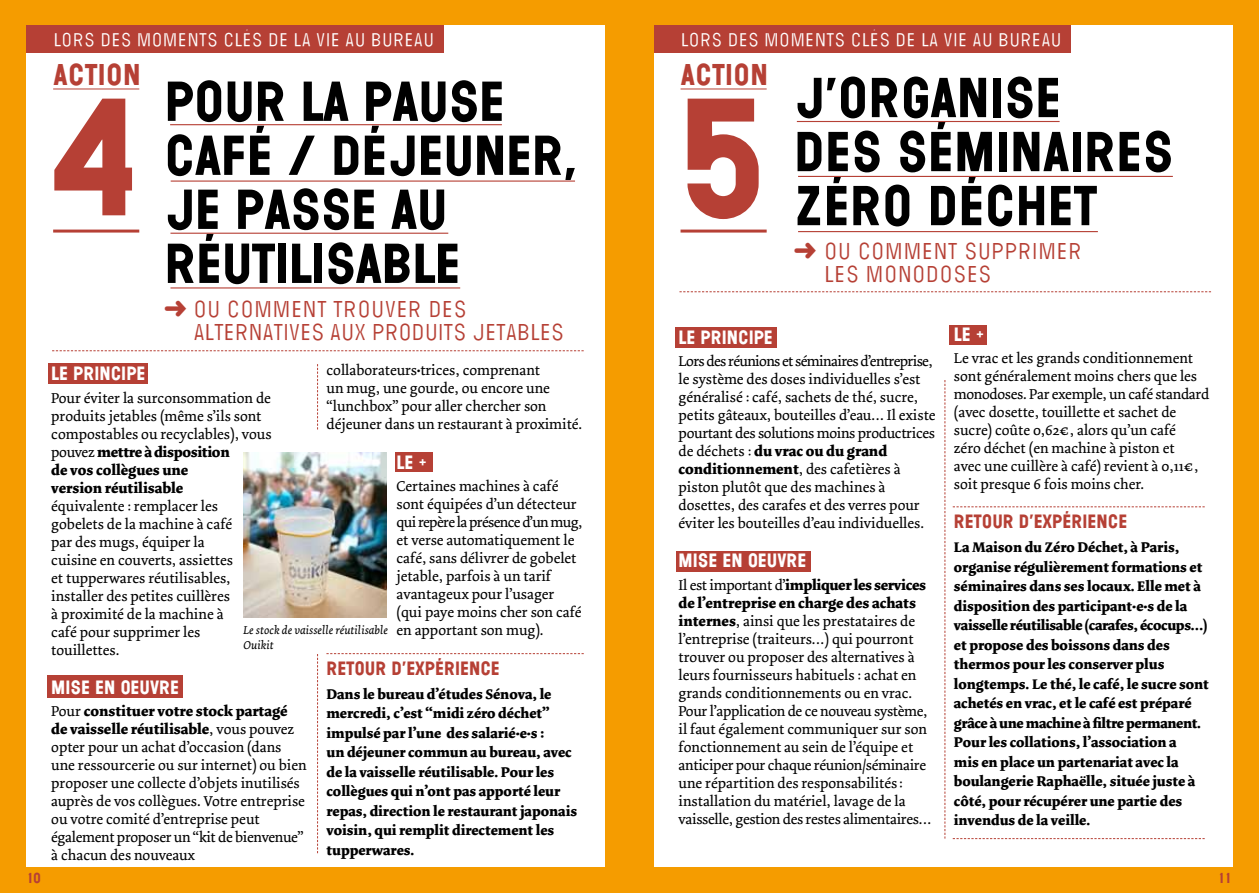
<style>
.page{position:relative;width:1259px;height:893px;background:#fff}
.page>*{position:absolute;margin:0;border:0;box-sizing:border-box;transform-origin:0 0}
.t1{font:156px "Wilma Base";color:#b64035}
.t2{font:52.5px/54px "Wilma Base";letter-spacing:-.01em;color:#000}
.t3{font:28.05px "Wilma Base";letter-spacing:.015em;color:#b64035}
.t4{font:24px/22.5px "Wilma Farcit A";letter-spacing:-.04em;color:#b64035}
.t5{font:24px/22.5px "Wilma Farcit A";letter-spacing:-.02em;color:#b64035}
.t6{font:19.5px "Wilma Farcit A";letter-spacing:-.02em;color:#fff}
.t7{font:18px "Wilma Base";color:#fff}
.t8{font:18px "Wilma Base";color:#b64035}
.t9{font:15px/18px "Dolly";color:#000}
.t10{font:700 14.55px/19.5px "Dolly";color:#000}
.t11{font:13.5px "Wilma Base";color:#b64035}
.t12{font:italic 12px/15px "Dolly";color:#000}
.s1{font-weight:700}
</style>
<div class="page">
<div style="left:0;top:0;width:643px;height:893px;background:#f59c00"></div>
<div style="left:27px;top:26px;width:578px;height:841px;background:#fff"></div>
<hr style="left:53px;top:89px;width:86px;height:1px;background:#b64035">
<hr style="left:53px;top:230px;width:86px;height:3px;background:#b64035">
<hr style="left:171px;top:181px;width:404px;height:1px;background:#b64035">
<hr style="left:170px;top:124px;width:332px;height:1px;background:#b64035">
<hr style="left:170px;top:233px;width:278px;height:1px;background:#b64035">
<hr style="left:170px;top:287px;width:290px;height:1px;background:#b64035">
<div style="left:48px;top:363px;width:100px;height:20px;background:#b64035"></div>
<div style="left:395px;top:452px;width:38px;height:20px;background:#b64035"></div>
<div style="left:47px;top:675px;width:136px;height:23px;background:#b64035"></div>
<div style="left:27px;top:26px;width:416px;height:27px;background:#b64035"></div>
<svg style="left:326px;top:653px;width:258px;height:1px"></svg>
<svg style="left:52px;top:350px;width:532px;height:1px"></svg>
<svg style="left:317px;top:364px;width:1px;height:65px"></svg>
<svg style="left:317px;top:654px;width:1px;height:199px"></svg>
<div style="left:629px;top:0;width:630px;height:893px;background:#f59c00"></div>
<div style="left:654px;top:26px;width:578px;height:841px;background:#fff"></div>
<hr style="left:680px;top:89px;width:86px;height:1px;background:#b64035">
<hr style="left:680px;top:230px;width:86px;height:3px;background:#b64035">
<hr style="left:798px;top:176px;width:374px;height:1px;background:#b64035">
<hr style="left:798px;top:231px;width:300px;height:1px;background:#b64035">
<hr style="left:797px;top:121px;width:262px;height:1px;background:#b64035">
<div style="left:675px;top:327px;width:102px;height:21px;background:#b64035"></div>
<div style="left:949px;top:325px;width:38px;height:20px;background:#b64035"></div>
<div style="left:675px;top:551px;width:135px;height:20px;background:#b64035"></div>
<div style="left:654px;top:26px;width:416px;height:27px;background:#b64035"></div>
<svg style="left:952px;top:506px;width:252px;height:1px"></svg>
<svg style="left:952px;top:838px;width:252px;height:1px"></svg>
<svg style="left:679px;top:291px;width:532px;height:1px"></svg>
<svg style="left:944px;top:380px;width:1px;height:459px"></svg>
<img style="left:244px;top:452px;width:143px;height:165px">
<h3 class="t6" style="left:53px;top:28px;width:383px">LORS DES MOMENTS CLÉS DE LA VIE AU BUREAU</h3>
<h3 class="t3" style="left:54px;top:57px;width:88px">ACTION</h3>
<h1 class="t1" style="left:50px;top:59px;width:93px">4</h1>
<h2 class="t2" style="left:164px;top:77px;width:415px">POUR LA PAUSE<br>CAFÉ / DÉJEUNER,<br>JE PASSE AU<br>RÉUTILISABLE</h2>
<h3 class="t4" style="left:193px;top:300px;width:373px">OU COMMENT TROUVER DES<br>ALTERNATIVES AUX PRODUITS JETABLES</h3>
<p class="t9" style="left:326px;top:362px;width:257px">collaborateurs•trices, comprenant<br>un mug, une gourde, ou encore une “lunchbox” pour aller chercher son déjeuner dans un restaurant à proximité.</p>
<p class="t7" style="left:396px;top:451px;width:32px">LE +</p>
<p class="t9" style="left:396px;top:478px;width:187px">Certaines machines à café sont équipées d’un détecteur qui repère la présence d’un mug, et verse automatiquement le café, sans délivrer de gobelet jetable, parfois à un tarif avantageux pour l’usager (qui paye moins cher son café en apportant son mug).</p>
<p class="t8" style="left:326px;top:657px;width:175px">RETOUR D’EXPÉRIENCE</p>
<p class="t10" style="left:326px;top:684px;width:252px">Dans le bureau d’études Sénova, le mercredi, c’est “midi zéro déchet” impulsé par l’une des salarié•e•s :<br>un déjeuner commun au bureau, avec de la vaisselle réutilisable. Pour les collègues qui n’ont pas apporté leur repas, direction le restaurant japonais voisin, qui remplit directement les tupperwares.</p>
<p class="t7" style="left:51px;top:362px;width:96px">LE PRINCIPE</p>
<p class="t9" style="left:51px;top:389px;width:222px">Pour éviter la surconsommation de produits jetables (même s’ils sont compostables ou recyclables), vous pouvez <span class="s1">mettre à disposition<br>de vos collègues une<br>version réutilisable</span></p>
<p class="t9" style="left:51px;top:497px;width:183px">équivalente : remplacer les gobelets de la machine à café par des mugs, équiper la cuisine en couverts, assiettes et tupperwares réutilisables, installer des petites cuillères à proximité de la machine à café pour supprimer les touillettes.</p>
<p class="t7" style="left:51px;top:676px;width:129px">MISE EN OEUVRE</p>
<p class="t9" style="left:51px;top:703px;width:257px">Pour <span class="s1">constituer votre stock partagé de vaisselle réutilisable</span>, vous pouvez opter pour un achat d’occasion (dans une ressourcerie ou sur internet) ou bien proposer une collecte d’objets inutilisés auprès de vos collègues. Votre entreprise ou votre comité d’entreprise peut également proposer un “kit de bienvenue” à chacun des nouveaux</p>
<p class="t12" style="left:244px;top:623px;width:146px">Le stock de vaisselle réutilisable<br>Ouikit</p>
<h3 class="t6" style="left:680px;top:28px;width:383px">LORS DES MOMENTS CLÉS DE LA VIE AU BUREAU</h3>
<h3 class="t3" style="left:681px;top:57px;width:88px">ACTION</h3>
<h1 class="t1" style="left:677px;top:59px;width:93px">5</h1>
<h2 class="t2" style="left:794px;top:73px;width:381px">J’ORGANISE<br>DES SÉMINAIRES<br>ZÉRO DÉCHET</h2>
<h3 class="t5" style="left:824px;top:242px;width:260px">OU COMMENT SUPPRIMER<br>LES MONODOSES</h3>
<p class="t7" style="left:678px;top:325px;width:96px">LE PRINCIPE</p>
<p class="t9" style="left:678px;top:352px;width:258px">Lors des réunions et séminaires d’entreprise, le système des doses individuelles s’est généralisé : café, sachets de thé, sucre, petits gâteaux, bouteilles d’eau… Il existe pourtant des solutions moins productrices de déchets : <span class="s1">du vrac ou du grand conditionnement</span>, des cafetières à piston plutôt que des machines à dosettes, des carafes et des verres pour éviter les bouteilles d’eau individuelles.</p>
<p class="t7" style="left:678px;top:549px;width:129px">MISE EN OEUVRE</p>
<p class="t9" style="left:678px;top:576px;width:254px">Il est important d’<span class="s1">impliquer les services de l’entreprise en charge des achats internes</span>, ainsi que les prestataires de l’entreprise (traiteurs…) qui pourront trouver ou proposer des alternatives à leurs fournisseurs habituels : achat en grands conditionnements ou en vrac.<br>Pour l’application de ce nouveau système, il faut également communiquer sur son fonctionnement au sein de l’équipe et anticiper pour chaque réunion/séminaire une répartition des responsabilités : installation du matériel, lavage de la vaisselle, gestion des restes alimentaires…</p>
<p class="t7" style="left:954px;top:323px;width:32px">LE +</p>
<p class="t9" style="left:954px;top:349px;width:257px">Le vrac et les grands conditionnement sont généralement moins chers que les monodoses. Par exemple, un café standard (avec dosette, touillette et sachet de sucre) coûte 0,62€, alors qu’un café<br>zéro déchet (en machine à piston et<br>avec une cuillère à café) revient à 0,11€, soit presque 6 fois moins cher.</p>
<p class="t8" style="left:954px;top:510px;width:175px">RETOUR D’EXPÉRIENCE</p>
<p class="t10" style="left:954px;top:538px;width:256px">La Maison du Zéro Déchet, à Paris, organise régulièrement formations et séminaires dans ses locaux. Elle met à disposition des participant•e•s de la vaisselle réutilisable (carafes, écocups…) et propose des boissons dans des thermos pour les conserver plus longtemps. Le thé, le café, le sucre sont achetés en vrac, et le café est préparé grâce à une machine à filtre permanent.<br>Pour les collations, l’association a<br>mis en place un partenariat avec la boulangerie Raphaëlle, située juste à côté, pour récupérer une partie des invendus de la veille.</p>
<p class="t11" style="left:27px;top:869px;width:16px">10</p>
<p class="t11" style="left:1217px;top:869px;width:16px">11</p>
</div>
